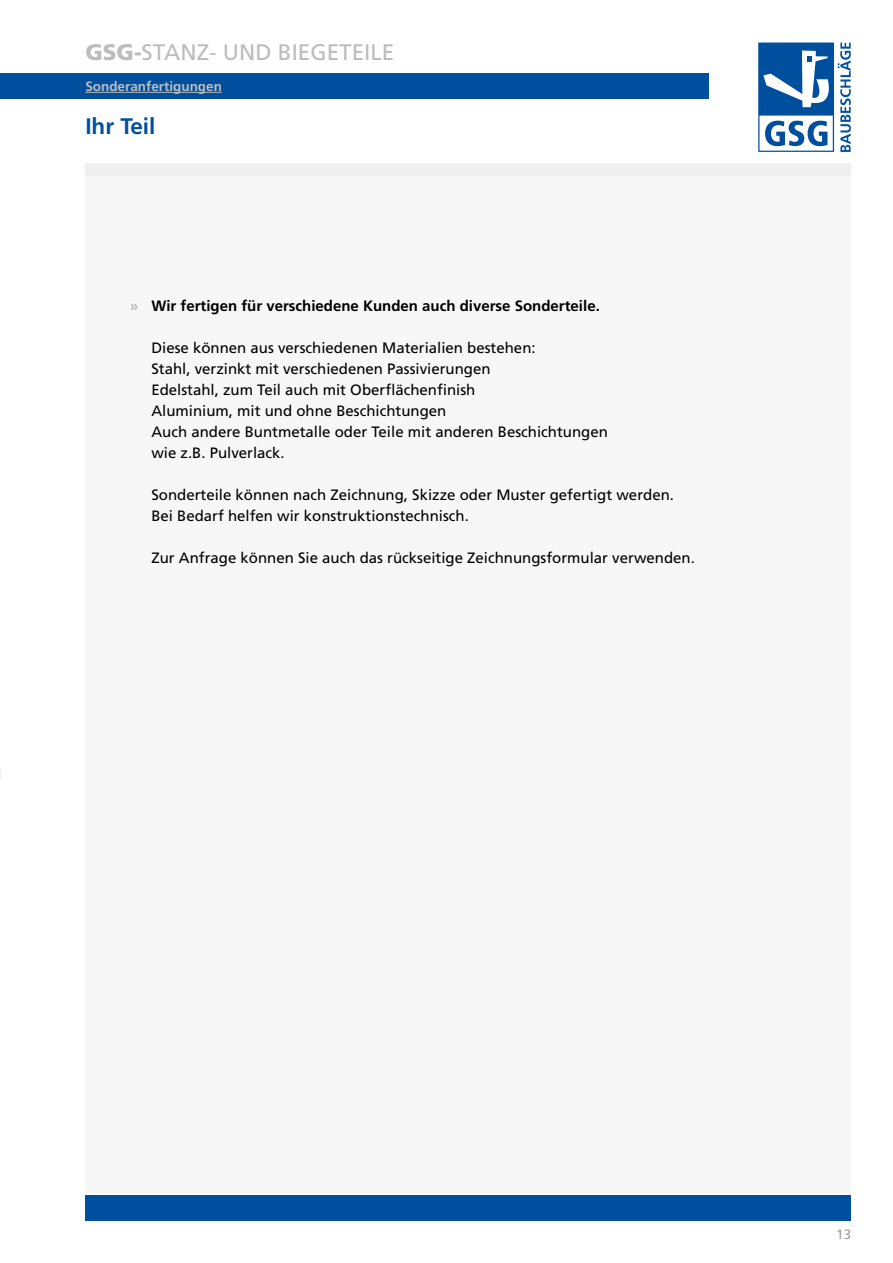
<style>
.page{position:relative;width:893px;height:1263px;background:#fff}
.page>*{position:absolute;margin:0;border:0;box-sizing:border-box;transform-origin:0 0}
.t1{font:22.5px "Frutiger";color:#bcbcbc}
.t2{font:700 22.5px "Frutiger";color:#004f9f}
.t3{font:15px/21px "Frutiger";color:#000}
.t4{font:700 15px "Frutiger";color:#000}
.t5{font:700 13.5px "Frutiger";color:#bcbcbc}
.t6{font:13.5px "Frutiger";color:#9d9d9c}
.s1{font-weight:900}
.s2{color:#bcbcbc}
</style>
<div class="page">
<div style="left:85px;top:174px;width:766px;height:1019px;background:#f7f7f7"></div>
<svg style="left:758px;top:43px;width:93px;height:109px"></svg>
<div style="left:85px;top:1195px;width:766px;height:25px;background:#004f9f"></div>
<div style="left:0;top:74px;width:708px;height:25px;background:#004f9f"></div>
<hr style="left:85px;top:92px;width:137px;height:1px;background:#bcbcbc">
<div style="left:85px;top:163px;width:766px;height:13px;background:#efefef"></div>
<h1 class="t1" style="left:85px;top:39px;width:310px"><span class="s1">GSG-</span>STANZ- UND BIEGETEILE</h1>
<p class="t5" style="left:85px;top:78px;width:138px">Sonderanfertigungen</p>
<h1 class="t2" style="left:85px;top:113px;width:72px">Ihr Teil</h1>
<p class="t4" style="left:130px;top:297px;width:471px"><span class="s2">»</span> Wir fertigen für verschiedene Kunden auch diverse Sonderteile.</p>
<p class="t3" style="left:151px;top:337px;width:458px">Diese können aus verschiedenen Materialien bestehen:<br>Stahl, verzinkt mit verschiedenen Passivierungen<br>Edelstahl, zum Teil auch mit Oberflächenfinish<br>Aluminium, mit und ohne Beschichtungen<br>Auch andere Buntmetalle oder Teile mit anderen Beschichtungen wie z.B. Pulverlack.</p>
<p class="t3" style="left:151px;top:484px;width:524px">Sonderteile können nach Zeichnung, Skizze oder Muster gefertigt werden.<br>Bei Bedarf helfen wir konstruktionstechnisch.</p>
<p class="t3" style="left:151px;top:547px;width:545px">Zur Anfrage können Sie auch das rückseitige Zeichnungsformular verwenden.</p>
<p class="t6" style="left:836px;top:1227px;width:17px">13</p>
</div>
